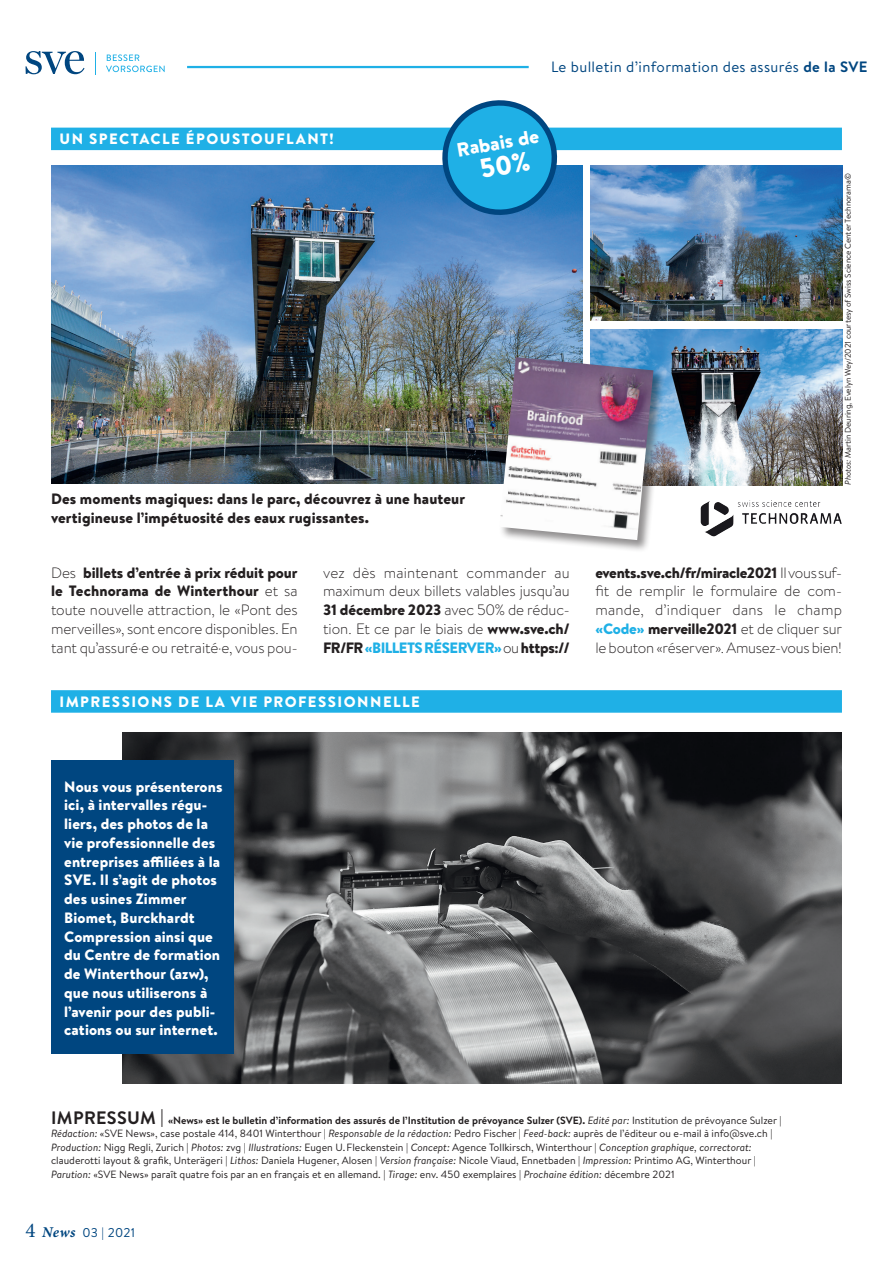
<style>
.page{position:relative;width:893px;height:1263px;background:#fff}
.page>*{position:absolute;margin:0;border:0;box-sizing:border-box;transform-origin:0 0}
.t1{font:900 19.5px "Brandon Text";color:#fff}
.t2{font:300 15px/18.8px "Brandon Text";letter-spacing:-.01em;color:#231f20;text-align:justify}
.t3{font:900 15px/18.8px "Brandon Text";letter-spacing:.005em;color:#fff}
.t4{font:900 15px/18.8px "Brandon Text";letter-spacing:.005em;color:#231f20}
.t5{font:15px "Brandon Text";letter-spacing:.025em;color:#004680}
.t6{font:900 15px "Brandon Text";letter-spacing:.1em;color:#fff}
.t7{font:900 15px "Brandon Text";letter-spacing:.095em;color:#fff}
.t8{font:12.75px "Brandon Text";letter-spacing:.02em;color:#004680}
.t9{font:10.5px/13.5px "Brandon Text";color:#231f20}
.t10{font:8.25px "Brandon Text";letter-spacing:-.01em;color:#231f20}
.s1{font-weight:700}
.s2{font-style:italic}
.s3{font-weight:900}
.s4{font-weight:900;color:#1fb0e6}
.s5{font-weight:700;font-size:18px}
.s6{font-family:"Minion Pro";font-size:21px}
.s7{font-family:"Minion Pro";font-weight:700;font-style:italic;font-size:15px}
</style>
<div class="page">
<hr style="left:187px;top:66px;width:342px;height:2px;background:#1fb0e6">
<svg style="left:106px;top:54px;width:59px;height:18px"></svg>
<svg style="left:26px;top:51px;width:59px;height:23px"></svg>
<svg style="left:95px;top:52px;width:1px;height:22px"></svg>
<div style="left:51px;top:128px;width:791px;height:22px;background:#1fb0e6"></div>
<div style="left:51px;top:690px;width:791px;height:23px;background:#1fb0e6"></div>
<img style="left:123px;top:732px;width:719px;height:351px">
<div style="left:51px;top:760px;width:183px;height:293px;background:#004680"></div>
<img style="left:51px;top:165px;width:532px;height:319px">
<img style="left:591px;top:165px;width:251px;height:155px">
<img style="left:591px;top:330px;width:251px;height:155px">
<div style="left:499px;top:357px;width:167px;height:196px;background:#231f20;opacity:.5"></div>
<img style="left:499px;top:357px;width:154px;height:183px">
<img style="left:701px;top:500px;width:111px;height:27px">
<svg style="left:441px;top:100px;width:118px;height:118px"></svg>
<h2 class="t5" style="left:551px;top:57px;width:318px">Le bulletin d’information des assurés <span class="s1">de la SVE</span></h2>
<h2 class="t7" style="left:60px;top:128px;width:275px">UN SPECTACLE ÉPOUSTOUFLANT!</h2>
<h1 class="t1" style="left:454px;top:136px;width:85px;rotate:-10deg">Rabais de</h1>
<h2 class="t4" style="left:51px;top:489px;width:416px">Des moments magiques: dans le parc, découvrez à une hauteur vertigineuse l’impétuosité des eaux rugissantes.</h2>
<p class="t10" style="left:842px;top:485px;width:313px;rotate:-90deg"><span class="s2">Photos:</span> Martin Deuring, Evelyn Wey/2021 courtesy of Swiss Science Center Technorama©</p>
<h2 class="t2" style="left:51px;top:562px;width:248px">Des <span class="s3">billets d’entrée à prix réduit pour le Technorama de Winterthour</span> et sa toute nouvelle attraction, le «Pont des merveilles», sont encore disponibles. En tant qu’assuré·e ou retraité·e, vous pou-</h2>
<h2 class="t2" style="left:323px;top:562px;width:248px">vez dès maintenant commander au maximum deux billets valables jusqu’au <span class="s3">31 décembre 2023</span> avec 50% de réduc&shy;tion. Et ce par le biais de <span class="s3">www.sve.ch/ FR/FR</span> <span class="s4">«BILLETS RÉSERVER»</span> ou <span class="s3">https://</span></h2>
<h2 class="t2" style="left:595px;top:562px;width:248px"><span class="s3">events.sve.ch/fr/miracle2021</span> Il vous suf&shy;fit de remplir le formulaire de com&shy;mande, d’indiquer dans le champ <span class="s4">«Code»</span> <span class="s3">merveille2021</span> et de cliquer sur le bouton «réserver». Amusez-vous bien!</h2>
<h2 class="t6" style="left:60px;top:691px;width:362px">IMPRESSIONS DE LA VIE PROFESSIONNELLE</h2>
<p class="t3" style="left:64px;top:777px;width:160px">Nous vous présenterons ici, à intervalles régu&shy;liers, des photos de la vie professionnelle des entreprises affiliées à la<br>SVE. Il s’agit de photos des usines Zimmer<br>Biomet, Burckhardt<br>Compression ainsi que du Centre de formation de Winterthour (azw), que nous utiliserons à l’avenir pour des publi&shy;cations ou sur internet.</p>
<p class="t9" style="left:51px;top:1113px;width:732px"><span class="s5">IMPRESSUM |</span> <span class="s1">«News» est le bulletin d’information des assurés de l’Institution de prévoyance Sulzer (SVE).</span> <span class="s2">Edité par:</span> Institution de prévoyance Sulzer | <span class="s2">Rédaction:</span> «SVE News», case postale 414, 8401 Winterthour | <span class="s2">Responsable de la rédaction:</span> Pedro Fischer | <span class="s2">Feed-back:</span> auprès de l’éditeur ou e-mail à info@sve.ch | <span class="s2">Production:</span> Nigg Regli, Zurich | <span class="s2">Photos:</span> zvg | <span class="s2">Illustrations:</span> Eugen U.Fleckenstein | <span class="s2">Concept:</span> Agence Tollkirsch, Winterthour | <span class="s2">Conception graphique, correctorat: </span>clauderotti layout &amp; grafik, Unterägeri | <span class="s2">Lithos:</span> Daniela Hugener, Alosen | <span class="s2">Version française:</span> Nicole Viaud, Ennetbaden | <span class="s2">Impression:</span> Printimo AG, Winterthour | <span class="s2">Parution:</span> «SVE News» paraît quatre fois par an en français et en allemand. | <span class="s2">Tirage:</span> env. 450 exemplaires | <span class="s2">Prochaine édition:</span> décembre 2021</p>
<p class="t8" style="left:26px;top:1224px;width:111px"><span class="s6">4</span> <span class="s7">News</span> 03 | 2021</p>
</div>
